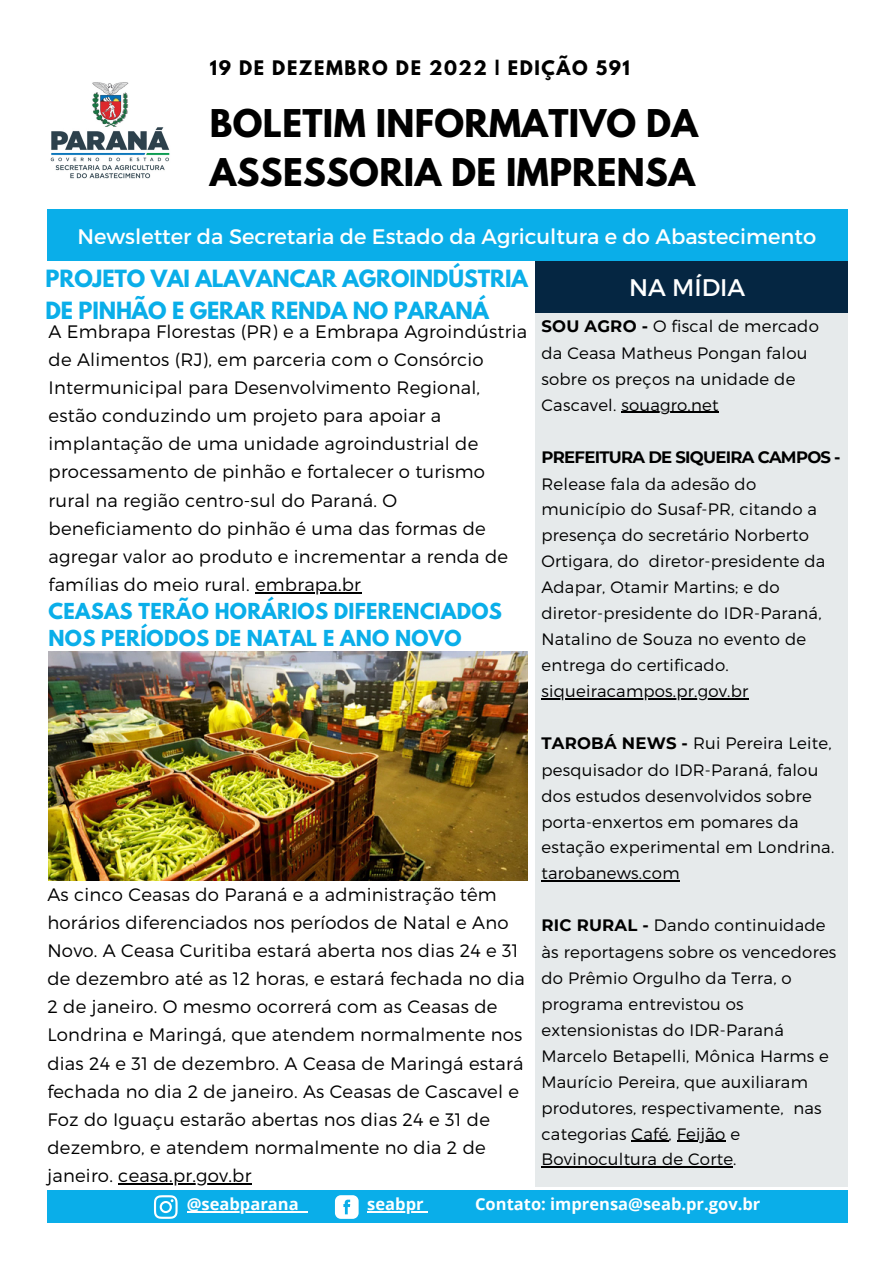
<style>
.page{position:relative;width:894px;height:1264px;background:#fff}
.page>*{position:absolute;margin:0;border:0;box-sizing:border-box;transform-origin:0 0}
.t1{font:700 33.9px/48.3px "League Spartan";letter-spacing:.01em;color:#000}
.t2{font:24px "Montserrat";color:#fff}
.t3{font:21px "Montserrat";color:#fff}
.t4{font:700 21px/31.5px "League Spartan";letter-spacing:-.005em;color:#0aaee9}
.t5{font:700 19.5px/27px "League Spartan";letter-spacing:.015em;color:#0aaee9}
.t6{font:300 18px/28.2px "Montserrat";letter-spacing:.015em;color:#000}
.t7{font:700 17.85px "League Spartan";letter-spacing:.09em;color:#000}
.t8{font:300 16.5px/26px "Montserrat";letter-spacing:.015em;color:#000}
.t9{font:700 16.5px "Open Sans";color:#fff}
.t10{font:700 16.5px "Montserrat";letter-spacing:-.045em;color:#000}
.s1{font-weight:700}
</style>
<div class="page">
<div style="left:47px;top:209px;width:800px;height:52px;background:#0aaee9"></div>
<div style="left:47px;top:1189px;width:800px;height:33px;background:#0aaee9"></div>
<div style="left:535px;top:313px;width:312px;height:873px;background:#e6eaeb"></div>
<div style="left:535px;top:261px;width:312px;height:52px;background:#052642"></div>
<img style="left:50px;top:82px;width:120px;height:97px">
<hr style="left:187px;top:1211px;width:111px;height:1px;background:#fff">
<hr style="left:367px;top:1211px;width:56px;height:1px;background:#fff">
<svg style="left:154px;top:1195px;width:23px;height:23px"></svg>
<svg style="left:335px;top:1195px;width:23px;height:23px"></svg>
<img style="left:49px;top:651px;width:478px;height:229px">
<hr style="left:621px;top:412px;width:97px;height:1px;background:#000">
<hr style="left:541px;top:698px;width:207px;height:1px;background:#000">
<hr style="left:541px;top:880px;width:138px;height:1px;background:#000">
<hr style="left:631px;top:1140px;width:37px;height:1px;background:#000">
<hr style="left:676px;top:1140px;width:49px;height:1px;background:#000">
<hr style="left:541px;top:1166px;width:192px;height:1px;background:#000">
<hr style="left:118px;top:1183px;width:133px;height:1px;background:#000">
<hr style="left:255px;top:592px;width:106px;height:1px;background:#000">
<p class="t7" style="left:210px;top:59px;width:421px">19 DE DEZEMBRO DE 2022 | EDIÇÃO 591</p>
<h1 class="t1" style="left:210px;top:104px;width:489px">BOLETIM INFORMATIVO DA<br>ASSESSORIA DE IMPRENSA</h1>
<p class="t3" style="left:77px;top:223px;width:740px">Newsletter da Secretaria de Estado da Agricultura e do Abastecimento</p>
<h2 class="t2" style="left:629px;top:271px;width:117px">NA MÍDIA</h2>
<p class="t4" style="left:46px;top:266px;width:484px">PROJETO VAI ALAVANCAR AGROINDÚSTRIA<br>DE PINHÃO E GERAR RENDA NO PARANÁ</p>
<p class="t6" style="left:49px;top:316px;width:480px">A Embrapa Florestas (PR) e a Embrapa Agroindústria de Alimentos (RJ), em parceria com o Consórcio Intermunicipal para Desenvolvimento Regional, estão conduzindo um projeto para apoiar a implantação de uma unidade agroindustrial de processamento de pinhão e fortalecer o turismo rural na região centro-sul do Paraná. O beneficiamento do pinhão é uma das formas de agregar valor ao produto e incrementar a renda de famílias do meio rural. embrapa.br</p>
<p class="t5" style="left:49px;top:600px;width:454px">CEASAS TERÃO HORÁRIOS DIFERENCIADOS<br>NOS PERÍODOS DE NATAL E ANO NOVO</p>
<p class="t8" style="left:541px;top:312px;width:279px"><span class="s1">SOU AGRO -</span> O fiscal de mercado da Ceasa Matheus Pongan falou sobre os preços na unidade de<br>Cascavel. souagro.net</p>
<p class="t10" style="left:541px;top:446px;width:300px">PREFEITURA DE SIQUEIRA CAMPOS -</p>
<p class="t8" style="left:541px;top:470px;width:285px">Release fala da adesão do município do Susaf-PR, citando a presença do secretário Norberto<br>Ortigara, do diretor-presidente da<br>Adapar, Otamir Martins; e do diretor-presidente do IDR-Paraná,<br>Natalino de Souza no evento de entrega do certificado. siqueiracampos.pr.gov.br</p>
<p class="t8" style="left:541px;top:729px;width:294px"><span class="s1">TAROBÁ NEWS -</span> Rui Pereira Leite, pesquisador do IDR-Paraná, falou dos estudos desenvolvidos sobre porta-enxertos em pomares da estação experimental em Londrina. tarobanews.com</p>
<p class="t8" style="left:541px;top:911px;width:296px"><span class="s1">RIC RURAL -</span> Dando continuidade às reportagens sobre os vencedores do Prêmio Orgulho da Terra, o programa entrevistou os extensionistas do IDR-Paraná<br>Marcelo Betapelli, Mônica Harms e<br>Maurício Pereira, que auxiliaram produtores, respectivamente, nas categorias Café, Feijão e<br>Bovinocultura de Corte.</p>
<p class="t6" style="left:47px;top:879px;width:479px">As cinco Ceasas do Paraná e a administração têm horários diferenciados nos períodos de Natal e Ano Novo. A Ceasa Curitiba estará aberta nos dias 24 e 31 de dezembro até as 12 horas, e estará fechada no dia 2 de janeiro. O mesmo ocorrerá com as Ceasas de Londrina e Maringá, que atendem normalmente nos dias 24 e 31 de dezembro. A Ceasa de Maringá estará fechada no dia 2 de janeiro. As Ceasas de Cascavel e Foz do Iguaçu estarão abertas nos dias 24 e 31 de dezembro, e atendem normalmente no dia 2 de janeiro. ceasa.pr.gov.br</p>
<p class="t9" style="left:187px;top:1192px;width:113px">@seabparana</p>
<p class="t9" style="left:367px;top:1192px;width:58px">seabpr</p>
<p class="t9" style="left:475px;top:1192px;width:287px">Contato: imprensa@seab.pr.gov.br</p>
</div>
